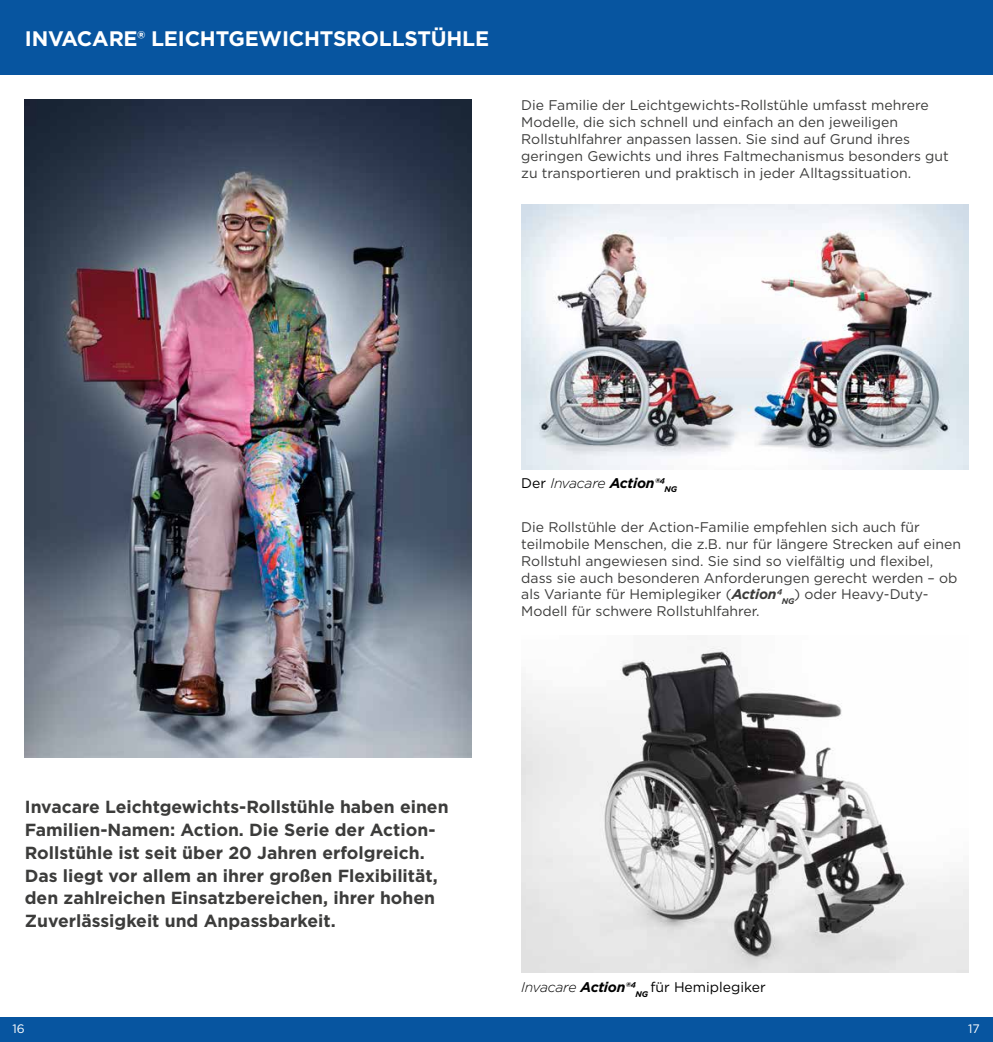
<style>
.page{position:relative;width:993px;height:1042px;background:#fff}
.page>*{position:absolute;margin:0;border:0;box-sizing:border-box;transform-origin:0 0}
.t1{font:700 21px "Gotham";letter-spacing:-.01em;color:#fff}
.t2{font:700 17.5px/22.8px "Gotham";color:#3c3c3b}
.t3{font:14px/16.8px "Gotham";color:#3c3c3b}
.t4{font:14px "Gotham";color:#000}
.t5{font:italic 300 14px "Gotham";letter-spacing:-.015em;color:#000}
.t6{font:12.25px "Gotham";color:#fff}
.s1{font-weight:400;font-style:normal}
.s2{font-weight:700}
.s3{font-weight:700;font-style:italic}
.s4{font-weight:300;font-style:italic}
</style>
<div class="page">
<div style="left:0;top:1017px;width:992px;height:25px;background:#0755a0"></div>
<div style="left:0;top:0;width:992px;height:74px;background:#0755a0"></div>
<img style="left:25px;top:99px;width:446px;height:658px">
<img style="left:521px;top:205px;width:446px;height:264px">
<img style="left:521px;top:646px;width:446px;height:326px">
<h1 class="t1" style="left:25px;top:25px;width:465px">INVACARE® LEICHTGEWICHTSROLLSTÜHLE</h1>
<p class="t3" style="left:521px;top:97px;width:429px">Die Familie der Leichtgewichts-Rollstühle umfasst mehrere Modelle, die sich schnell und einfach an den jeweiligen Rollstuhlfahrer anpassen lassen. Sie sind auf Grund ihres geringen Gewichts und ihres Faltmechanismus besonders gut zu transportieren und praktisch in jeder Alltagssituation.</p>
<p class="t2" style="left:25px;top:795px;width:425px">Invacare Leichtgewichts-Rollstühle haben einen Familien-Namen: Action. Die Serie der Action-Rollstühle ist seit über 20 Jahren erfolgreich.<br>Das liegt vor allem an ihrer großen Flexibilität, den zahlreichen Einsatzbereichen, ihrer hohen Zuverlässigkeit und Anpassbarkeit.</p>
<p class="t5" style="left:521px;top:474px;width:157px"><span class="s1">Der</span> Invacare <span class="s2">Action®4</span><sub>NG</sub></p>
<p class="t3" style="left:521px;top:518px;width:441px">Die Rollstühle der Action-Familie empfehlen sich auch für teilmobile Menschen, die z.B. nur für längere Strecken auf einen Rollstuhl angewiesen sind. Sie sind so vielfältig und flexibel, dass sie auch besonderen Anforderungen gerecht werden – ob als Variante für Hemiplegiker (<span class="s3">Action4</span><sub>NG</sub>) oder Heavy-Duty-Modell für schwere Rollstuhlfahrer.</p>
<p class="t4" style="left:521px;top:978px;width:246px"><span class="s4">Invacare</span> <span class="s3">Action®4</span><sub>NG</sub> für Hemiplegiker</p>
<p class="t6" style="left:12px;top:1021px;width:14px">16</p>
<p class="t6" style="left:967px;top:1021px;width:13px">17</p>
</div>
